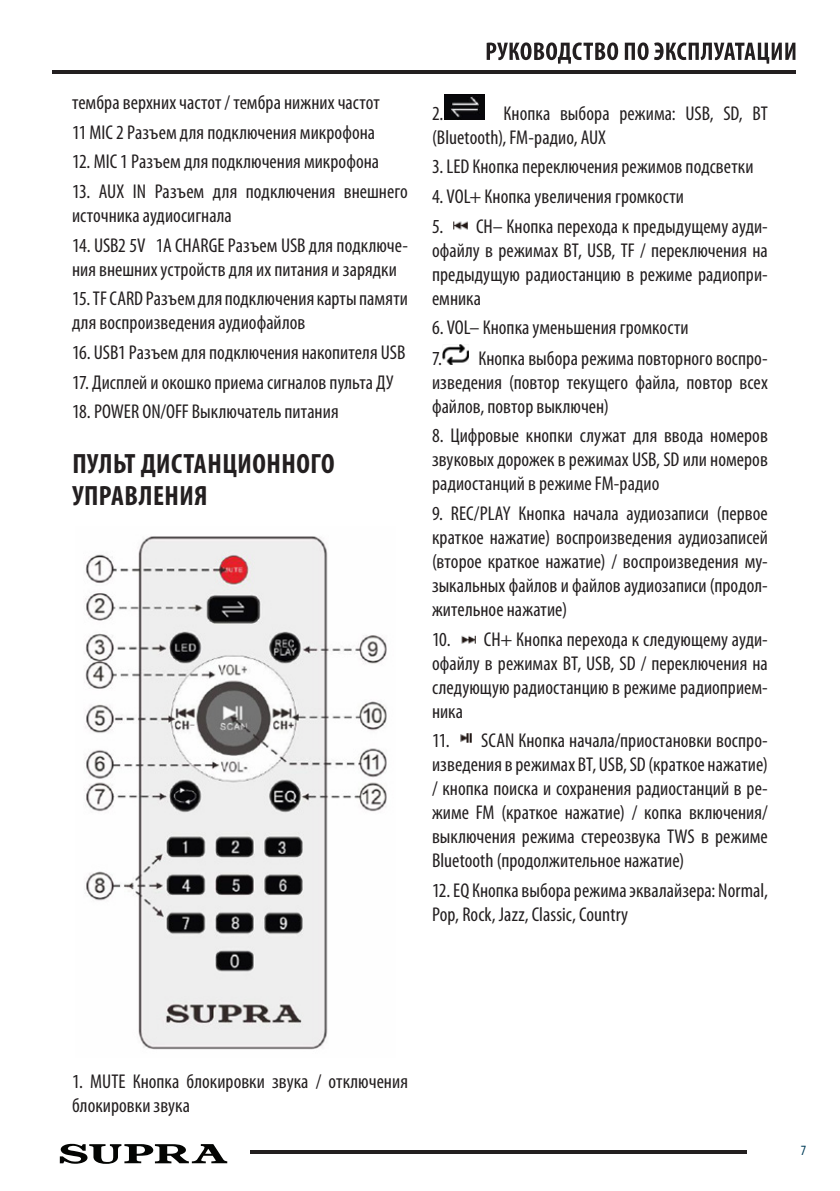
<style>
.page{position:relative;width:840px;height:1191px;background:#fff}
.page>*{position:absolute;margin:0;border:0;box-sizing:border-box;transform-origin:0 0}
.t1{font:700 condensed 28px/32px "Myriad Pro";letter-spacing:.02em;color:#231f20}
.Основной_текст{font:condensed 20px/24px "Myriad Pro";color:#231f20}
.t2{font:condensed 14.2px "Myriad Pro";color:#013d59}
</style>
<div class="page">
<svg style="left:486px;top:42px;width:131px;height:22px"></svg>
<svg style="left:624px;top:42px;width:171px;height:22px"></svg>
<hr style="left:52px;top:70px;width:743px;height:3px;background:#231f20">
<hr style="left:249px;top:1150px;width:496px;height:4px;background:#231f20">
<svg style="left:60px;top:1143px;width:167px;height:20px"></svg>
<img style="left:84px;top:536px;width:303px;height:514px">
<img style="left:444px;top:94px;width:40px;height:26px">
<img style="left:453px;top:221px;width:15px;height:9px">
<img style="left:442px;top:344px;width:26px;height:20px">
<img style="left:461px;top:635px;width:15px;height:9px">
<img style="left:460px;top:733px;width:12px;height:10px">
<p class="Основной_текст" style="left:72px;top:91px;width:309px">тембра верхних частот / тембра нижних частот</p>
<p class="Основной_текст" style="left:72px;top:120px;width:304px">11 MIC 2 Разъем для подключения микрофона</p>
<p class="Основной_текст" style="left:72px;top:150px;width:308px">12. MIC 1 Разъем для подключения микрофона</p>
<p class="Основной_текст" style="left:72px;top:180px;width:337px">13. AUX IN Разъем для подключения внешнего источника аудиосигнала</p>
<p class="Основной_текст" style="left:72px;top:233px;width:337px">14. USB2 5V 1A CHARGE Разъем USB для подключе&shy;ния внешних устройств для их питания и зарядки</p>
<p class="Основной_текст" style="left:72px;top:287px;width:337px">15. TF CARD Разъем для подключения карты памяти для воспроизведения аудиофайлов</p>
<p class="Основной_текст" style="left:72px;top:341px;width:334px">16. USB1 Разъем для подключения накопителя USB</p>
<p class="Основной_текст" style="left:72px;top:370px;width:322px">17. Дисплей и окошко приема сигналов пульта ДУ</p>
<p class="Основной_текст" style="left:72px;top:400px;width:268px">18. POWER ON/OFF Выключатель питания</p>
<h1 class="t1" style="left:72px;top:448px;width:263px">ПУЛЬТ ДИСТАНЦИОННОГО<br>УПРАВЛЕНИЯ</h1>
<p class="Основной_текст" style="left:432px;top:101px;width:337px;text-indent:71px">Кнопка выбора режима: USB, SD, BT (Bluetooth), FM-радио, AUX</p>
<p class="Основной_текст" style="left:432px;top:155px;width:323px">3. LED Кнопка переключения режимов подсветки</p>
<p class="Основной_текст" style="left:432px;top:185px;width:253px">4. VOL+ Кнопка увеличения громкости</p>
<p class="Основной_текст" style="left:432px;top:214px;width:337px;text-align:justify">5. СН– Кнопка перехода к предыдущему ауди&shy;офайлу в режимах BT, USB, TF / переключения на предыдущую радиостанцию в режиме радиопри&shy;емника</p>
<p class="Основной_текст" style="left:432px;top:316px;width:258px">6. VOL– Кнопка уменьшения громкости</p>
<p class="Основной_текст" style="left:432px;top:346px;width:337px;text-align:justify">7. Кнопка выбора режима повторного воспро&shy;изведения (повтор текущего файла, повтор всех файлов, повтор выключен)</p>
<p class="Основной_текст" style="left:432px;top:424px;width:337px;text-align:justify">8. Цифровые кнопки служат для ввода номеров звуковых дорожек в режимах USB, SD или номеров радиостанций в режиме FM-радио</p>
<p class="Основной_текст" style="left:432px;top:502px;width:337px;text-align:justify">9. REC/PLAY Кнопка начала аудиозаписи (первое краткое нажатие) воспроизведения аудиозаписей (второе краткое нажатие) / воспроизведения му&shy;зыкальных файлов и файлов аудиозаписи (продол&shy;жительное нажатие)</p>
<p class="Основной_текст" style="left:432px;top:627px;width:337px;text-align:justify">10. СН+ Кнопка перехода к следующему ауди&shy;офайлу в режимах BT, USB, SD / переключения на следующую радиостанцию в режиме радиоприем&shy;ника</p>
<p class="Основной_текст" style="left:432px;top:729px;width:337px;text-align:justify">11. SCAN Кнопка начала/приостановки воспро&shy;изведения в режимах BT, USB, SD (краткое нажатие) / кнопка поиска и сохранения радиостанций в ре&shy;жиме FM (краткое нажатие) / копка включения/ выключения режима стереозвука TWS в режиме Bluetooth (продолжительное нажатие)</p>
<p class="Основной_текст" style="left:432px;top:879px;width:337px">12. EQ Кнопка выбора режима эквалайзера: Normal,<br>Pop, Rock, Jazz, Classic, Country</p>
<p class="Основной_текст" style="left:432px;top:101px;width:13px">2.</p>
<p class="Основной_текст" style="left:72px;top:1069px;width:337px">1. MUTE Кнопка блокировки звука / отключения блокировки звука</p>
<p class="t2" style="left:800px;top:1142px;width:7px">7</p>
</div>
